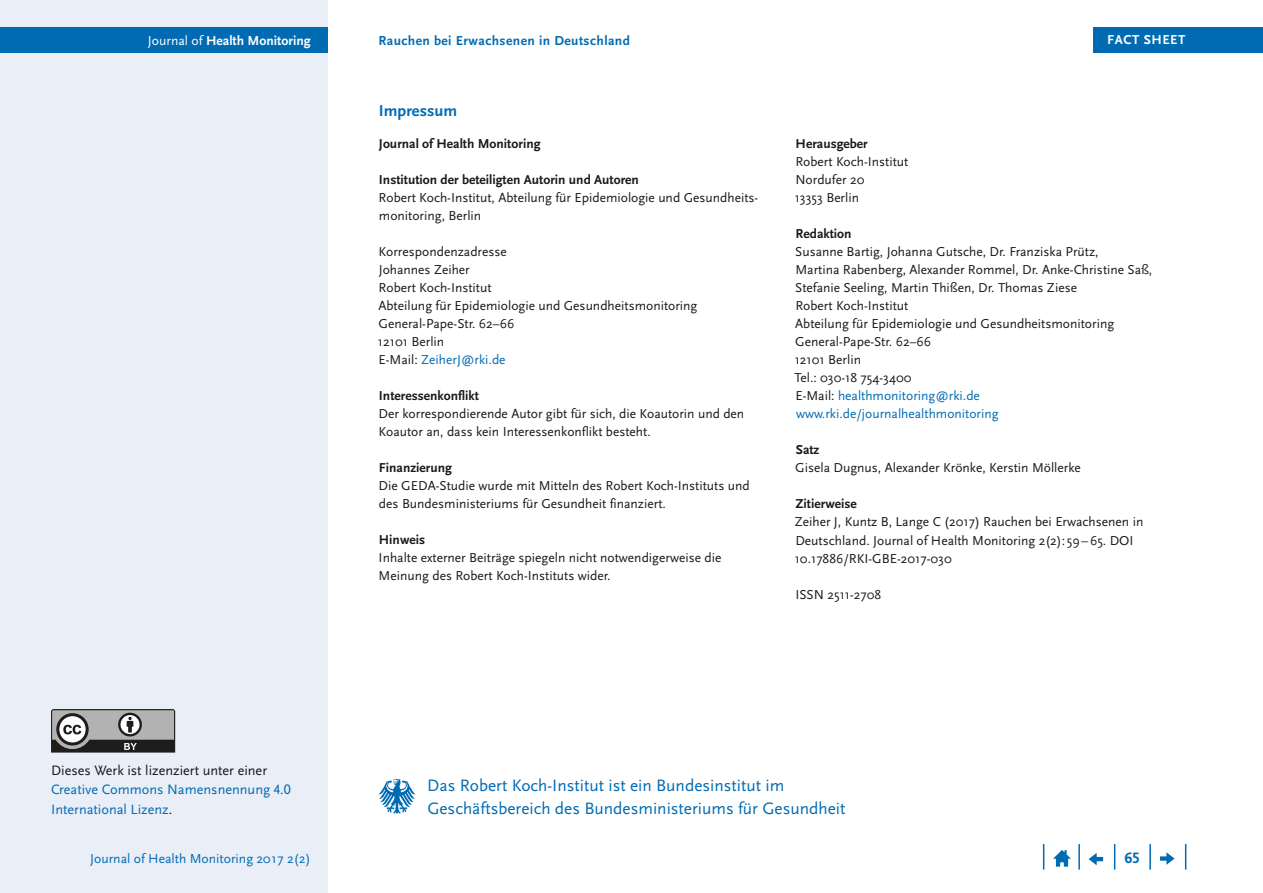
<style>
.page{position:relative;width:1263px;height:893px;background:#fff}
.page>*{position:absolute;margin:0;border:0;box-sizing:border-box;transform-origin:0 0}
.t1{font:17.25px/22.5px "Scala Sans Pro";color:#006bb3}
.t2{font:700 16.5px "Scala Sans Pro";color:#006bb3}
.t3{font:700 15.75px "Scala Sans Pro";color:#006bb3}
.BU_Quellenangabe{font:14.25px/19.5px "Scala Sans Pro";color:#006bb3}
.t4{font:700 13.65px "Scala Sans Pro";letter-spacing:.03em;color:#006bb3}
.t5{font:13.65px "Scala Sans Pro";color:#006bb3}
.t6{font:700 13.65px "Scala Sans Pro";color:#fff}
.Impressum_klein{font:13.5px/18px "Scala Sans Pro";color:#1a171c}
.t7{font:700 13.5px "Scala Sans Pro";color:#1a171c}
.Impressum_klein-2{font:13.5px "Scala Sans Pro";color:#006bb3}
.t8{font:700 13.5px "Scala Sans Pro";letter-spacing:.04em;color:#fff}
.s1{font-weight:400}
.s2{color:#1a171c}
</style>
<div class="page">
<div style="left:0;top:0;width:327px;height:893px;background:#eaeef7"></div>
<div style="left:0;top:28px;width:327px;height:25px;background:#006bb3"></div>
<svg style="left:1185px;top:844px;width:1px;height:26px"></svg>
<hr style="left:1149px;top:844px;width:2px;height:26px;background:#006bb3">
<svg style="left:1114px;top:844px;width:1px;height:26px"></svg>
<hr style="left:1078px;top:844px;width:2px;height:26px;background:#006bb3">
<svg style="left:1043px;top:844px;width:1px;height:26px"></svg>
<svg style="left:1053px;top:850px;width:18px;height:17px"></svg>
<svg style="left:1089px;top:853px;width:14px;height:12px"></svg>
<svg style="left:1160px;top:852px;width:14px;height:13px"></svg>
<div style="left:1093px;top:28px;width:170px;height:25px;background:#006bb3"></div>
<svg style="left:378px;top:779px;width:37px;height:35px"></svg>
<svg style="left:51px;top:709px;width:124px;height:43px;background:#828281"></svg>
<p class="t6" style="left:148px;top:33px;width:164px"><span class="s1">Journal of</span> Health Monitoring</p>
<p class="t4" style="left:378px;top:33px;width:253px">Rauchen bei Erwachsenen in Deutschland</p>
<p class="t2" style="left:379px;top:101px;width:80px">Impressum</p>
<p class="t7" style="left:379px;top:136px;width:163px">Journal of Health Monitoring</p>
<h2 class="t7" style="left:379px;top:172px;width:262px">Institution der beteiligten Autorin und Autoren</h2>
<p class="Impressum_klein" style="left:379px;top:189px;width:381px">Robert Koch-Institut, Abteilung für Epidemiologie und Gesundheits&shy;monitoring, Berlin</p>
<p class="Impressum_klein" style="left:379px;top:243px;width:130px">Korrespondenzadresse</p>
<p class="Impressum_klein" style="left:379px;top:261px;width:93px">Johannes Zeiher</p>
<p class="Impressum_klein" style="left:379px;top:279px;width:114px">Robert Koch-Institut</p>
<p class="Impressum_klein" style="left:378px;top:297px;width:321px">Abteilung für Epidemiologie und Gesundheitsmonitoring</p>
<p class="Impressum_klein" style="left:378px;top:315px;width:137px">General-Pape-Str. 62–66</p>
<p class="Impressum_klein" style="left:378px;top:333px;width:68px">12101 Berlin</p>
<p class="Impressum_klein-2" style="left:379px;top:352px;width:128px"><span class="s2">E-Mail:</span> ZeiherJ@rki.de</p>
<h2 class="t7" style="left:379px;top:388px;width:101px">Interessenkonflikt</h2>
<p class="Impressum_klein" style="left:379px;top:405px;width:367px">Der korrespondierende Autor gibt für sich, die Koautorin und den</p>
<p class="Impressum_klein" style="left:379px;top:423px;width:274px">Koautor an, dass kein Interessenkonflikt besteht.</p>
<h2 class="t7" style="left:379px;top:460px;width:75px">Finanzierung</h2>
<p class="Impressum_klein" style="left:379px;top:477px;width:373px">Die GEDA-Studie wurde mit Mitteln des Robert Koch-Instituts und des Bundesministeriums für Gesundheit finanziert.</p>
<h2 class="t7" style="left:379px;top:532px;width:48px">Hinweis</h2>
<p class="Impressum_klein" style="left:379px;top:549px;width:344px">Inhalte externer Beiträge spiegeln nicht notwendigerweise die<br>Meinung des Robert Koch-Instituts wider.</p>
<p class="t8" style="left:1107px;top:32px;width:80px">FACT SHEET</p>
<h2 class="t7" style="left:796px;top:136px;width:74px">Herausgeber</h2>
<p class="Impressum_klein" style="left:795px;top:153px;width:114px">Robert Koch-Institut</p>
<p class="Impressum_klein" style="left:795px;top:171px;width:70px">Nordufer 20</p>
<p class="Impressum_klein" style="left:795px;top:189px;width:66px">13353 Berlin</p>
<h2 class="t7" style="left:796px;top:226px;width:57px">Redaktion</h2>
<p class="Impressum_klein" style="left:795px;top:243px;width:359px">Susanne Bartig, Johanna Gutsche, Dr. Franziska Prütz,<br>Martina Rabenberg, Alexander Rommel, Dr. Anke-Christine Saß,<br>Stefanie Seeling, Martin Thißen, Dr. Thomas Ziese</p>
<p class="Impressum_klein" style="left:795px;top:297px;width:114px">Robert Koch-Institut</p>
<p class="Impressum_klein" style="left:795px;top:315px;width:321px">Abteilung für Epidemiologie und Gesundheitsmonitoring<br>General-Pape-Str. 62–66</p>
<p class="Impressum_klein" style="left:795px;top:351px;width:68px">12101 Berlin</p>
<p class="Impressum_klein" style="left:794px;top:369px;width:118px">Tel.: 030-18 754-3400</p>
<p class="Impressum_klein-2" style="left:795px;top:388px;width:186px"><span class="s2">E-Mail:</span> healthmonitoring@rki.de</p>
<p class="Impressum_klein-2" style="left:796px;top:406px;width:204px">www.rki.de/journalhealthmonitoring</p>
<h2 class="t7" style="left:796px;top:442px;width:25px">Satz</h2>
<p class="Impressum_klein" style="left:795px;top:459px;width:287px">Gisela Dugnus, Alexander Krönke, Kerstin Möllerke</p>
<h2 class="t7" style="left:796px;top:496px;width:63px">Zitierweise</h2>
<p class="Impressum_klein" style="left:795px;top:513px;width:350px">Zeiher J, Kuntz B, Lange C (2017) Rauchen bei Erwachsenen in<br>Deutschland. Journal of Health Monitoring 2(2): 59–65. DOI<br>10.17886/RKI-GBE-2017-030</p>
<p class="Impressum_klein" style="left:795px;top:585px;width:87px">ISSN 2511-2708</p>
<p class="BU_Quellenangabe" style="left:51px;top:760px;width:241px"><span class="s2">Dieses Werk ist lizenziert unter einer<br></span>Creative Commons Namensnennung 4.0<br>International Lizenz<span class="s2">.</span></p>
<p class="t1" style="left:427px;top:774px;width:420px">Das Robert Koch-Institut ist ein Bundesinstitut im<br>Geschäftsbereich des Bundesministeriums für Gesundheit</p>
<p class="t5" style="left:90px;top:850px;width:222px">Journal of Health Monitoring 2017 2(2)</p>
<p class="t3" style="left:1124px;top:849px;width:17px">65</p>
</div>
